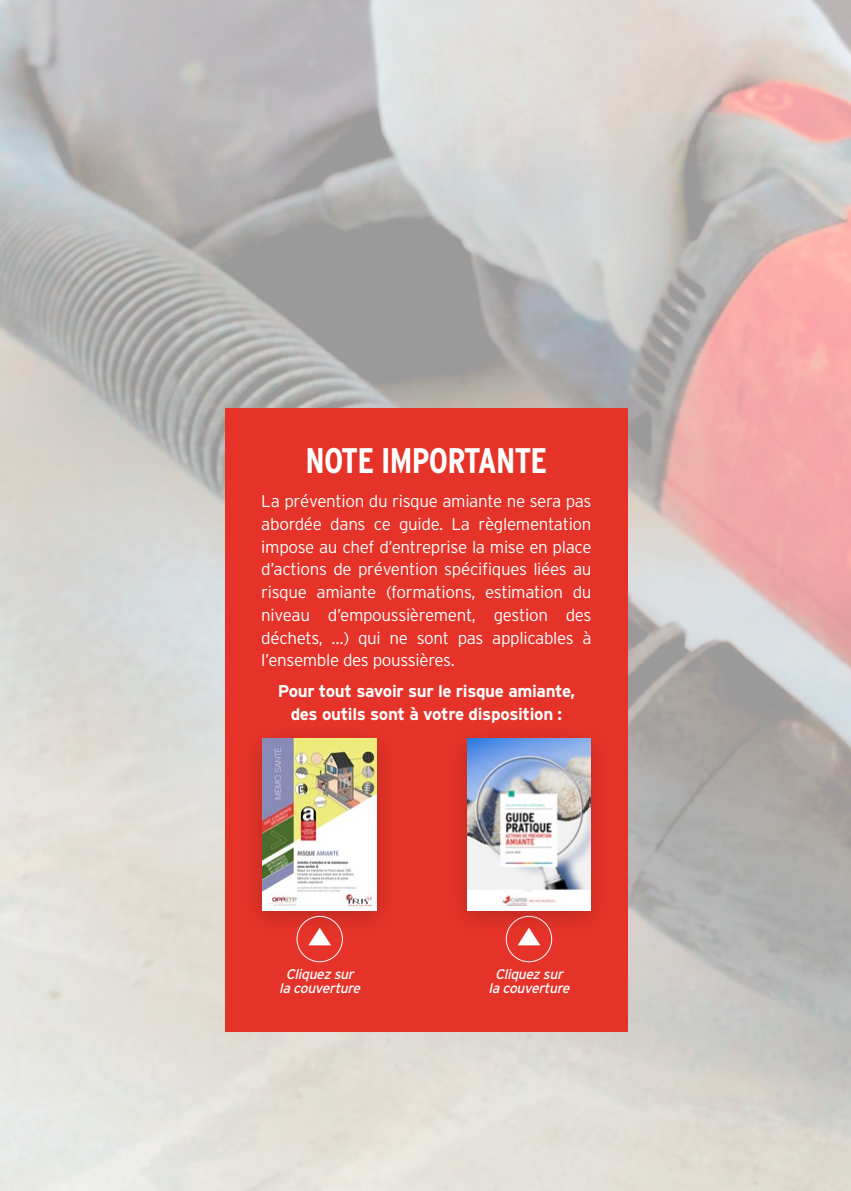
<style>
.page{position:relative;width:851px;height:1191px;background:#fff}
.page>*{position:absolute;margin:0;border:0;box-sizing:border-box;transform-origin:0 0}
.t1{font:700 condensed 35.6px "Interstate";letter-spacing:-.02em;color:#fff}
.t2{font:300 17px/22.8px "Interstate";letter-spacing:-.02em;color:#fff;text-align:justify}
.t3{font:700 17px/22.8px "Interstate";letter-spacing:-.02em;color:#fff;text-align:center}
.t4{font:italic 14px/14px "Interstate";color:#fff;text-align:center}
</style>
<div class="page">
<img style="left:0;top:0;width:850px;height:1191px">
<div style="left:225px;top:408px;width:402px;height:624px;background:#e63329"></div>
<div style="left:242px;top:724px;width:155px;height:213px;background:#000;opacity:.2"></div>
<img style="left:262px;top:739px;width:115px;height:171px">
<div style="left:296px;top:916px;width:47px;height:46px;border:1px solid #fff;border-radius:50%"></div>
<svg style="left:308px;top:927px;width:23px;height:18px"></svg>
<div style="left:505px;top:916px;width:47px;height:46px;border:1px solid #fff;border-radius:50%"></div>
<svg style="left:518px;top:937px;width:22px;height:8px"></svg>
<div style="left:447px;top:724px;width:163px;height:213px;background:#000;opacity:.2"></div>
<img style="left:467px;top:739px;width:123px;height:171px">
<h1 class="t1" style="left:305px;top:441px;width:243px">NOTE IMPORTANTE</h1>
<p class="t2" style="left:261px;top:489px;width:332px">La prévention du risque amiante ne sera pas abordée dans ce guide. La règlementation impose au chef d’entreprise la mise en place d’actions de prévention spécifiques liées au risque amiante (formations, estimation du niveau d’empoussièrement, gestion des déchets, …) qui ne sont pas applicables à l’ensemble des poussières.</p>
<p class="t3" style="left:278px;top:679px;width:299px">Pour tout savoir sur le risque amiante, des outils sont à votre disposition :</p>
<p class="t4" style="left:279px;top:967px;width:86px">Cliquez sur la couverture</p>
<p class="t4" style="left:488px;top:967px;width:86px">Cliquez sur la couverture</p>
</div>
